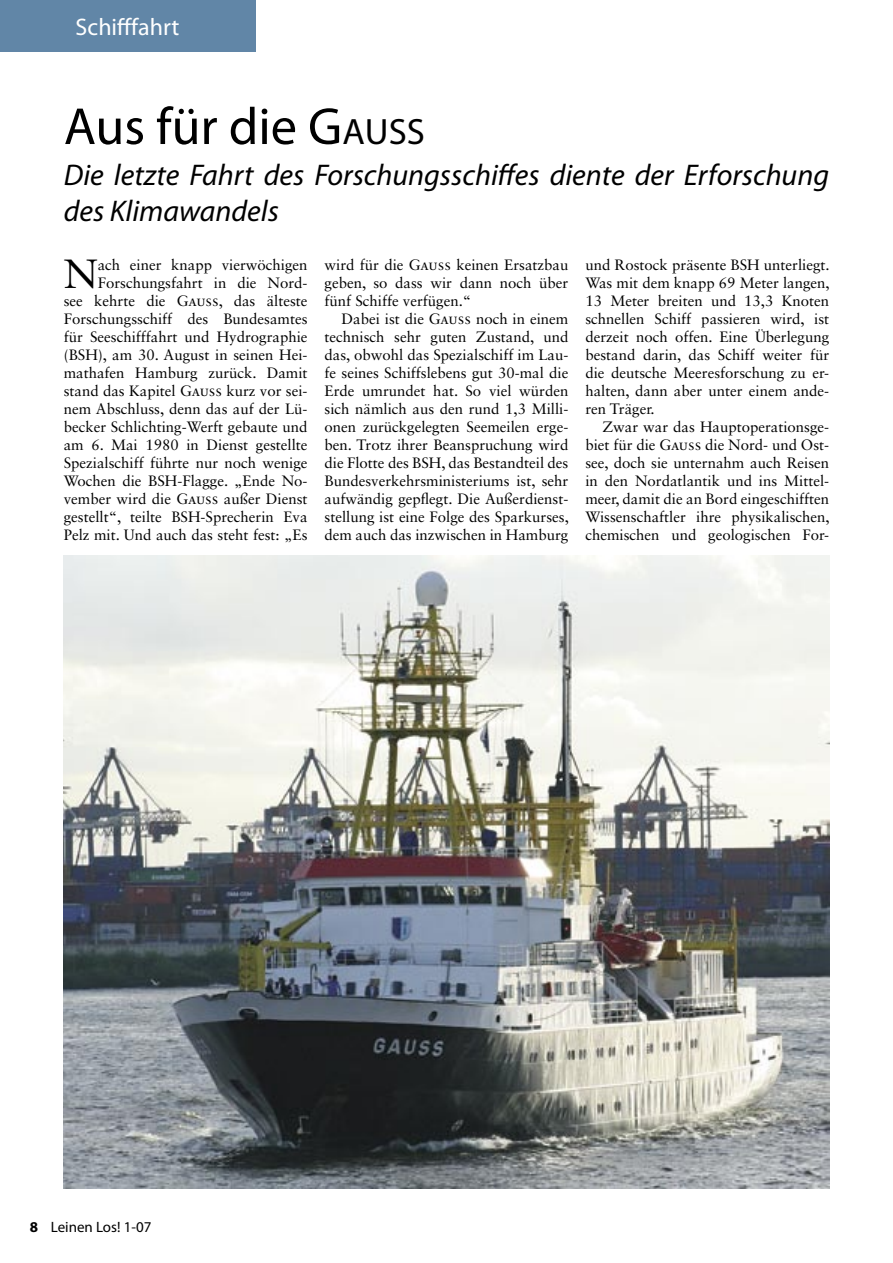
<style>
.page{position:relative;width:893px;height:1263px;background:#fff}
.page>*{position:absolute;margin:0;border:0;box-sizing:border-box;transform-origin:0 0}
.t1{font:52.5px "Myriad Pro";color:#000}
.t2{font:40.8px "Sabon LT Std";color:#000}
.t3{font:italic 30px/36px "Myriad Pro";color:#000}
.t4{font:24px "Myriad Pro";color:#fff}
.t5{font:15px/18px "Sabon LT Std";color:#000;text-align:justify}
.t6{font:15px "Myriad Pro";color:#000}
.s1{font-size:36.75px}
.s2{font-weight:700}
</style>
<div class="page">
<div style="left:0;top:0;width:255px;height:51px;background:#6186a7"></div>
<img style="left:64px;top:555px;width:765px;height:633px">
<h3 class="t4" style="left:76px;top:13px;width:105px">Schifffahrt</h3>
<h1 class="t1" style="left:64px;top:98px;width:363px">Aus für die G<span class="s1">AUSS</span></h1>
<h3 class="t3" style="left:64px;top:157px;width:767px">Die letzte Fahrt des Forschungsschiffes diente der Erforschung des Klimawandels</h3>
<p class="t5" style="left:64px;top:256px;width:245px;text-align:right">ach einer knapp vierwöchigen Forschungsfahrt in die Nord-<br>see kehrte die Gauss, das älteste Forschungsschiff des Bundesamtes für Seeschifffahrt und Hydrographie (BSH), am 30. August in seinen Hei&shy;mathafen Hamburg zurück. Damit stand das Kapitel Gauss kurz vor sei&shy;nem Abschluss, denn das auf der Lü&shy;becker Schlichting-Werft gebaute und am 6. Mai 1980 in Dienst gestellte Spezialschiff führte nur noch wenige Wochen die BSH-Flagge. „Ende No&shy;vember wird die Gauss außer Dienst gestellt“, teilte BSH-Sprecherin Eva Pelz mit. Und auch das steht fest: „Es</p>
<p class="t5" style="left:325px;top:256px;width:245px">wird für die Gauss keinen Ersatzbau geben, so dass wir dann noch über fünf Schiffe verfügen.“</p>
<h2 class="t2" style="left:64px;top:249px;width:35px">N</h2>
<p class="t5" style="left:325px;top:310px;width:246px;text-indent:17px">Dabei ist die Gauss noch in einem technisch sehr guten Zustand, und das, obwohl das Spezialschiff im Lau&shy;fe seines Schiffslebens gut 30-mal die Erde umrundet hat. So viel würden sich nämlich aus den rund 1,3 Milli&shy;onen zurückgelegten Seemeilen erge&shy;ben. Trotz ihrer Beanspruchung wird die Flotte des BSH, das Bestandteil des Bundesverkehrsministeriums ist, sehr aufwändig gepflegt. Die Außerdienst&shy;stellung ist eine Folge des Sparkurses, dem auch das inzwischen in Hamburg</p>
<p class="t5" style="left:585px;top:256px;width:246px">und Rostock präsente BSH unterliegt.<br>Was mit dem knapp 69 Meter langen, 13 Meter breiten und 13,3 Knoten schnellen Schiff passieren wird, ist derzeit noch offen. Eine Überlegung bestand darin, das Schiff weiter für die deutsche Meeresforschung zu er&shy;halten, dann aber unter einem ande&shy;ren Träger.</p>
<p class="t5" style="left:585px;top:418px;width:246px;text-indent:17px">Zwar war das Hauptoperationsge&shy;biet für die Gauss die Nord- und Ost&shy;see, doch sie unternahm auch Reisen in den Nordatlantik und ins Mittel&shy;meer, damit die an Bord eingeschifften Wissenschaftler ihre physikalischen, chemischen und geologischen For-</p>
<p class="t6" style="left:30px;top:1218px;width:123px"><span class="s2">8</span> Leinen Los! 1-07</p>
</div>
